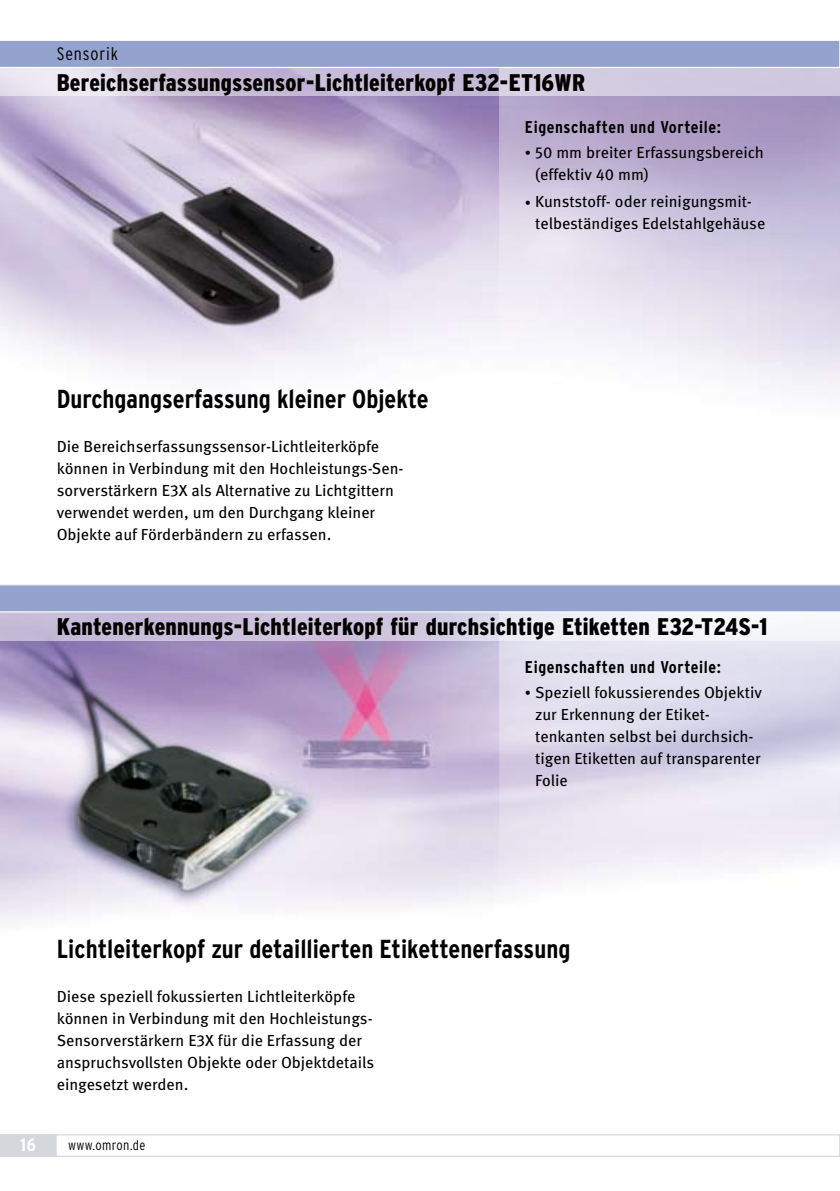
<style>
.page{position:relative;width:840px;height:1191px;background:#fff}
.page>*{position:absolute;margin:0;border:0;box-sizing:border-box;transform-origin:0 0}
.t1{font:700 condensed 26px "Interstate";color:#000}
.t2{font:900 condensed 24px "Interstate";letter-spacing:.01em;color:#000}
.t3{font:300 condensed 18px "Interstate";letter-spacing:.05em;color:#000}
.t4{font:700 condensed 18px "Interstate";color:#fff}
.t5{font:700 condensed 17px "Interstate";letter-spacing:.035em;color:#000}
.t6{font:16px/22px "Meta Pro";color:#000}
.t7{font:300 condensed 14px "Interstate";letter-spacing:.03em;color:#000}
.s1{font-size:12px}
</style>
<div class="page">
<img style="left:0;top:641px;width:499px;height:279px">
<img style="left:0;top:96px;width:499px;height:281px">
<svg style="left:0;top:68px;width:839px;height:28px;background:#d0c8de"></svg>
<svg style="left:0;top:612px;width:839px;height:29px"></svg>
<svg style="left:0;top:584px;width:839px;height:28px;background:#9ba8d1"></svg>
<svg style="left:0;top:40px;width:840px;height:27px;background:#98a5cf"></svg>
<svg style="left:0;top:1134px;width:840px;height:23px"></svg>
<p class="t3" style="left:57px;top:44px;width:63px">Sensorik</p>
<h2 class="t2" style="left:57px;top:69px;width:530px">Bereichserfassungssensor-Lichtleiterkopf E32-ET16WR</h2>
<p class="t5" style="left:524px;top:117px;width:197px">Eigenschaften und Vorteile:</p>
<p class="t6" style="left:535px;top:141px;width:230px;text-indent:-10px"><span class="s1">•</span> 50 mm breiter Erfassungsbereich (effektiv 40 mm)</p>
<p class="t6" style="left:535px;top:191px;width:231px;text-indent:-10px"><span class="s1">•</span> Kunststoff- oder reinigungsmit&shy;telbeständiges Edelstahlgehäuse</p>
<h1 class="t1" style="left:57px;top:384px;width:373px">Durchgangserfassung kleiner Objekte</h1>
<p class="t6" style="left:57px;top:436px;width:348px">Die Bereichserfassungssensor-Lichtleiterköpfe können in Verbindung mit den Hochleistungs-Sen&shy;sorverstärkern E3X als Alternative zu Lichtgittern verwendet werden, um den Durchgang kleiner Objekte auf Förderbändern zu erfassen.</p>
<h2 class="t2" style="left:57px;top:613px;width:712px">Kantenerkennungs-Lichtleiterkopf für durchsichtige Etiketten E32-T24S-1</h2>
<p class="t5" style="left:524px;top:657px;width:197px">Eigenschaften und Vorteile:</p>
<p class="t6" style="left:535px;top:682px;width:228px;text-indent:-10px"><span class="s1">•</span> Speziell fokussierendes Objektiv zur Erkennung der Etiket&shy;tenkanten selbst bei durchsich&shy;tigen Etiketten auf transparenter<br>Folie</p>
<p class="t4" style="left:21px;top:1135px;width:17px">16</p>
<h1 class="t1" style="left:57px;top:934px;width:515px">Lichtleiterkopf zur detaillierten Etikettenerfassung</h1>
<p class="t6" style="left:57px;top:986px;width:319px">Diese speziell fokussierten Lichtleiterköpfe können in Verbindung mit den Hochleistungs-Sensorverstärkern E3X für die Erfassung der anspruchsvollsten Objekte oder Objektdetails eingesetzt werden.</p>
<p class="t7" style="left:68px;top:1137px;width:79px">www.omron.de</p>
</div>
